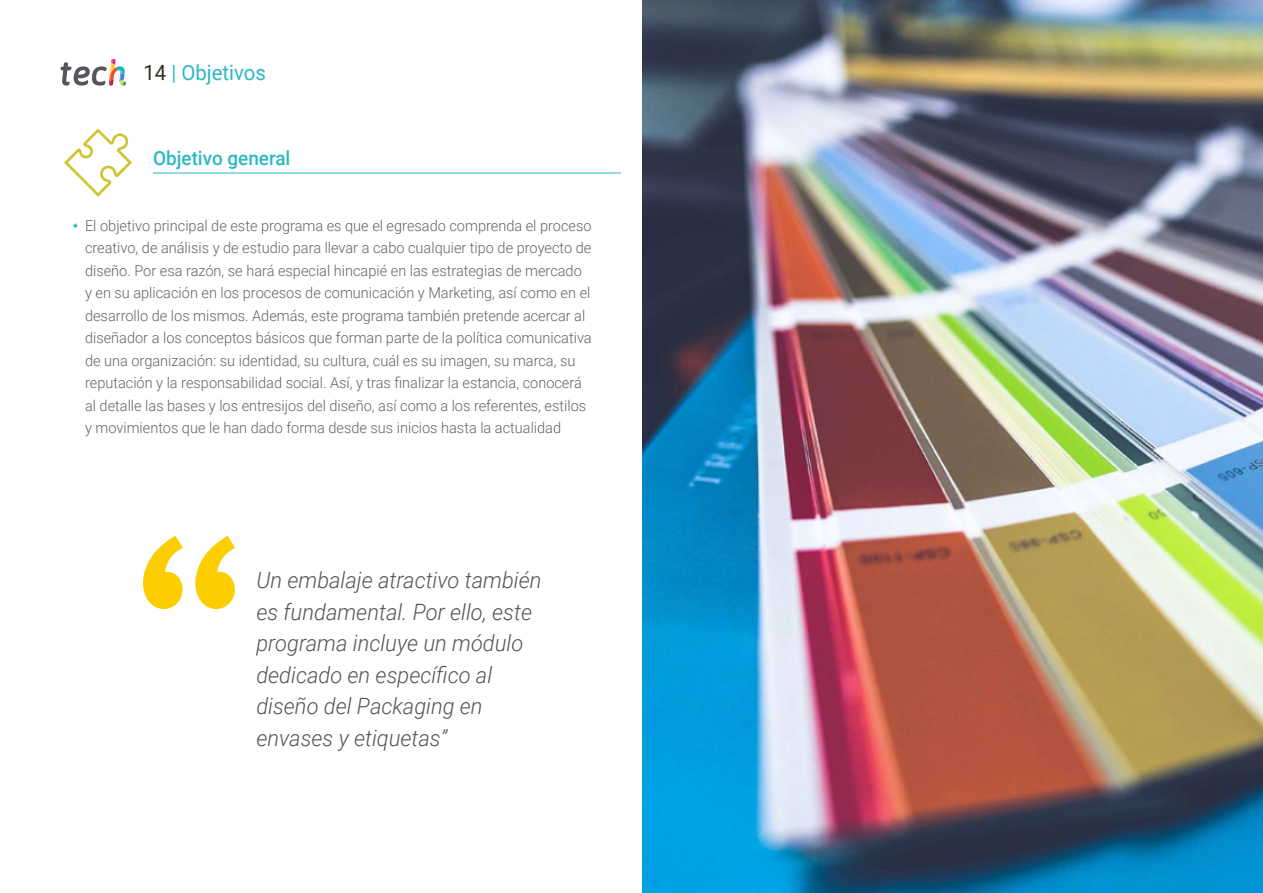
<style>
.page{position:relative;width:1263px;height:893px;background:#fff}
.page>*{position:absolute;margin:0;border:0;box-sizing:border-box;transform-origin:0 0}
.t1{font:italic 300 22.5px/31.5px "Roboto";color:#52555b}
.t2{font:21px "Roboto";color:#2db8c5}
.t3{font:500 19.5px "Roboto";color:#2db8c5}
.t4{font:300 15px/22.5px "Roboto";color:#61646a}
.s1{color:#312e20}
</style>
<div class="page">
<hr style="left:153px;top:173px;width:468px;height:1px;background:#2db8c5">
<svg style="left:61px;top:59px;width:65px;height:27px"></svg>
<svg style="left:143px;top:536px;width:92px;height:73px"></svg>
<svg style="left:64px;top:128px;width:68px;height:69px"></svg>
<img style="left:642px;top:0;width:621px;height:893px">
<h2 class="t2" style="left:144px;top:57px;width:124px"><span class="s1">14</span> | Objetivos</h2>
<h3 class="t3" style="left:153px;top:144px;width:139px">Objetivo general</h3>
<p class="t4" style="left:85px;top:213px;width:508px">El objetivo principal de este programa es que el egresado comprenda el proceso creativo, de análisis y de estudio para llevar a cabo cualquier tipo de proyecto de diseño. Por esa razón, se hará especial hincapié en las estrategias de mercado y en su aplicación en los procesos de comunicación y Marketing, así como en el desarrollo de los mismos. Además, este programa también pretende acercar al diseñador a los conceptos básicos que forman parte de la política comunicativa de una organización: su identidad, su cultura, cuál es su imagen, su marca, su reputación y la responsabilidad social. Así, y tras finalizar la estancia, conocerá al detalle las bases y los entresijos del diseño, así como a los referentes, estilos y movimientos que le han dado forma desde sus inicios hasta la actualidad</p>
<h1 class="t1" style="left:256px;top:564px;width:287px">Un embalaje atractivo también es fundamental. Por ello, este programa incluye un módulo dedicado en específico al diseño del Packaging en envases y etiquetas”</h1>
</div>
